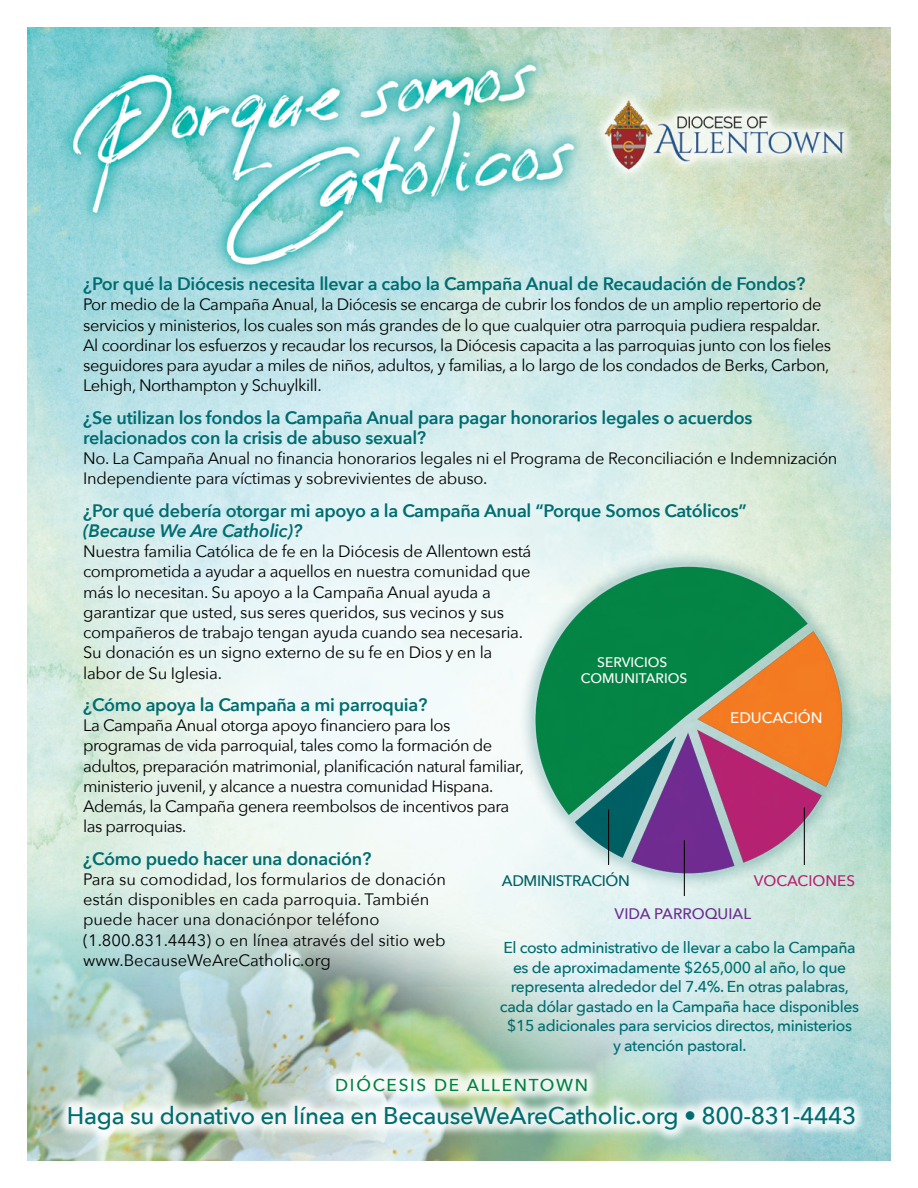
<style>
.page{position:relative;width:918px;height:1188px;background:#fff}
.page>*{position:absolute;margin:0;border:0;box-sizing:border-box;transform-origin:0 0}
.t1{font:500 24.15px "Avenir Next";letter-spacing:-.015em;color:#006d71}
.t2{font:600 18px/20.2px "Avenir Next";letter-spacing:-.015em;color:#006d71}
.t3{font:500 17.25px "Avenir Next";letter-spacing:.1em;color:#008240}
.t4{font:16.5px/20.2px "Avenir Next";letter-spacing:-.025em;color:#000}
.t5{font:16.5px/20.2px "Avenir Next";color:#000}
.t6{font:500 15.75px/19.5px "Avenir Next";letter-spacing:-.025em;color:#006d71;text-align:center}
.t7{font:500 15.3px "Avenir Next";color:#6e2c91}
.t8{font:500 15.3px "Avenir Next";letter-spacing:-.025em;color:#005f63}
.t9{font:500 15.3px "Avenir Next";color:#b62270}
.t10{font:500 15.3px "Avenir Next";color:#fff}
.t11{font:500 13.8px/16.5px "Avenir Next";color:#fff;text-align:center}
.s1{font-style:italic}
</style>
<div class="page">
<img style="left:27px;top:27px;width:864px;height:1134px">
<div style="left:56px;top:1062px;width:811px;height:81px;background:#fff;opacity:.86"></div>
<img style="left:441px;top:500px;width:450px;height:443px">
<hr style="left:608px;top:809px;width:1px;height:56px;background:#000">
<hr style="left:804px;top:808px;width:1px;height:57px;background:#000">
<hr style="left:684px;top:840px;width:1px;height:56px;background:#000">
<p class="t2" style="left:83px;top:274px;width:724px">¿Por qué la Diócesis necesita llevar a cabo la Campaña Anual de Recaudación de Fondos?</p>
<p class="t4" style="left:83px;top:295px;width:749px">Por medio de la Campaña Anual, la Diócesis se encarga de cubrir los fondos de un amplio repertorio de servicios y ministerios, los cuales son más grandes de lo que cualquier otra parroquia pudiera respaldar.<br>Al coordinar los esfuerzos y recaudar los recursos, la Diócesis capacita a las parroquias junto con los fieles seguidores para ayudar a miles de niños, adultos, y familias, a lo largo de los condados de Berks, Carbon, Lehigh, Northampton y Schuylkill.</p>
<p class="t2" style="left:83px;top:407px;width:671px">¿Se utilizan los fondos la Campaña Anual para pagar honorarios legales o acuerdos relacionados con la crisis de abuso sexual?</p>
<p class="t4" style="left:83px;top:448px;width:756px">No. La Campaña Anual no financia honorarios legales ni el Programa de Reconciliación e Indemnización<br>Independiente para víctimas y sobrevivientes de abuso.</p>
<p class="t2" style="left:83px;top:500px;width:665px">¿Por qué debería otorgar mi apoyo a la Campaña Anual “Porque Somos Católicos” <span class="s1">(Because We Are Catholic)?</span></p>
<p class="t4" style="left:83px;top:541px;width:450px">Nuestra familia Católica de fe en la Diócesis de Allentown está comprometida a ayudar a aquellos en nuestra comunidad que más lo necesitan. Su apoyo a la Campaña Anual ayuda a garantizar que usted, sus seres queridos, sus vecinos y sus compañeros de trabajo tengan ayuda cuando sea necesaria.<br>Su donación es un signo externo de su fe en Dios y en la</p>
<p class="t4" style="left:83px;top:663px;width:140px">labor de Su Iglesia.</p>
<p class="t2" style="left:83px;top:694px;width:346px">¿Cómo apoya la Campaña a mi parroquia?</p>
<p class="t4" style="left:83px;top:715px;width:442px">La Campaña Anual otorga apoyo financiero para los programas de vida parroquial, tales como la formación de adultos, preparación matrimonial, planificación natural familiar, ministerio juvenil, y alcance a nuestra comunidad Hispana.<br>Además, la Campaña genera reembolsos de incentivos para las parroquias.</p>
<p class="t2" style="left:83px;top:848px;width:290px">¿Cómo puedo hacer una donación?</p>
<p class="t5" style="left:83px;top:869px;width:364px">Para su comodidad, los formularios de donación</p>
<p class="t5" style="left:83px;top:889px;width:364px">están disponibles en cada parroquia. También puede hacer una donaciónpor teléfono (1.800.831.4443) o en línea através del sitio web www.BecauseWeAreCatholic.org</p>
<p class="t11" style="left:581px;top:654px;width:108px">SERVICIOS<br>COMUNITARIOS</p>
<p class="t10" style="left:730px;top:708px;width:94px">EDUCACIÓN</p>
<p class="t8" style="left:502px;top:871px;width:129px">ADMINISTRACIÓN</p>
<p class="t9" style="left:754px;top:871px;width:103px">VOCACIONES</p>
<p class="t7" style="left:615px;top:905px;width:138px">VIDA PARROQUIAL</p>
<p class="t6" style="left:500px;top:938px;width:361px">El costo administrativo de llevar a cabo la Campaña es de aproximadamente $265,000 al año, lo que representa alrededor del 7.4%. En otras palabras, cada dólar gastado en la Campaña hace disponibles $15 adicionales para servicios directos, ministerios<br>y atención pastoral.</p>
<p class="t3" style="left:335px;top:1074px;width:255px">DIÓCESIS DE ALLENTOWN</p>
<p class="t1" style="left:67px;top:1101px;width:791px">Haga su donativo en línea en BecauseWeAreCatholic.org • 800-831-4443</p>
</div>
